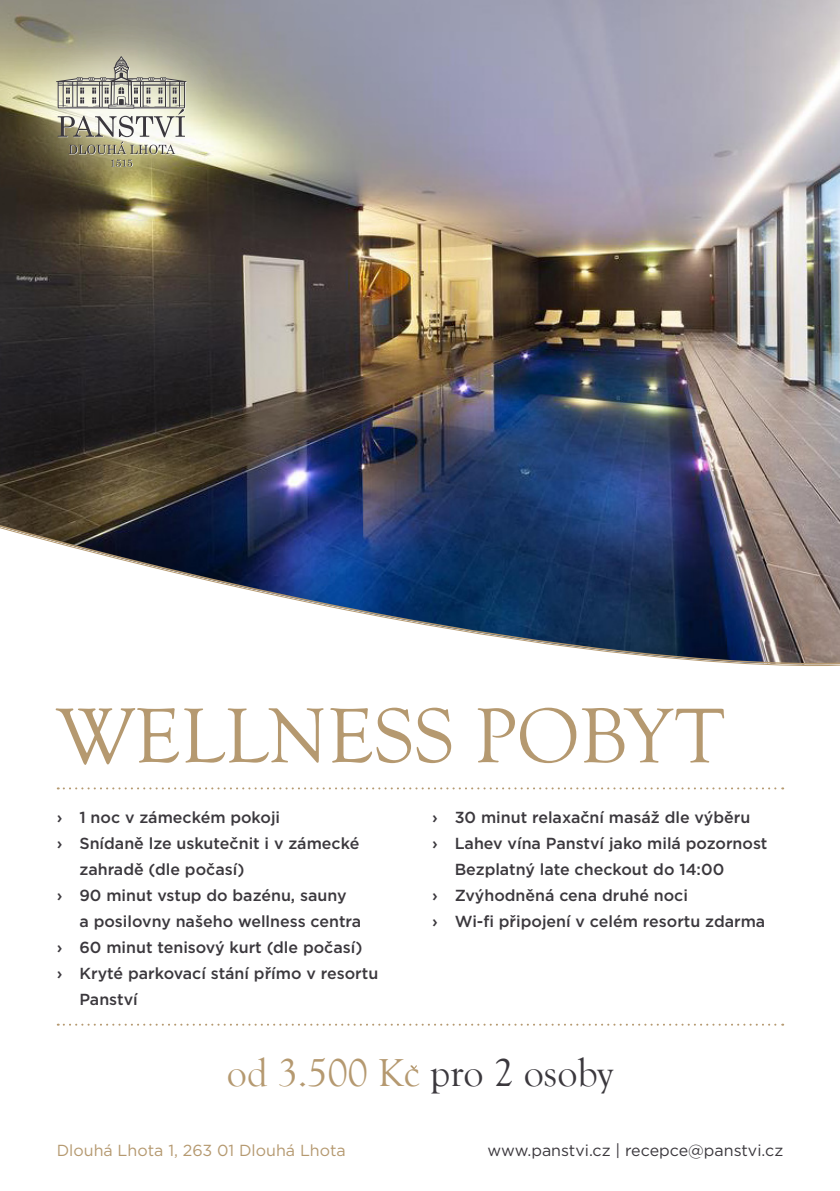
<style>
.page{position:relative;width:840px;height:1191px;background:#fff}
.page>*{position:absolute;margin:0;border:0;box-sizing:border-box;transform-origin:0 0}
.t1{font:80px "Goudy Old Style T";color:#b59970}
.t2{font:40px "Goudy Old Style T";color:#b59970}
.t3{font:500 16px/26px "Gotham";color:#3b383d}
.t4{font:16px "Gotham";color:#3b383d}
.t5{font:16px "Gotham";color:#b59970}
.s1{color:#3b383d}
</style>
<div class="page">
<img style="left:0;top:0;width:839px;height:666px">
<svg style="left:10px;top:13px;width:222px;height:197px"></svg>
<svg style="left:56px;top:56px;width:131px;height:111px"></svg>
<svg style="left:58px;top:787px;width:724px;height:2px"></svg>
<svg style="left:58px;top:1023px;width:724px;height:2px"></svg>
<svg style="left:410px;top:1065px;width:7px;height:4px"></svg>
<p class="t1" style="left:57px;top:692px;width:668px">WELLNESS POBYT</p>
<p class="t3" style="left:57px;top:804px;width:225px">› 1 noc v zámeckém pokoji</p>
<p class="t3" style="left:79px;top:830px;width:281px;text-indent:-23px">› Snídaně lze uskutečnit i v zámecké zahradě (dle počasí)</p>
<p class="t3" style="left:79px;top:882px;width:283px;text-indent:-23px">› 90 minut vstup do bazénu, sauny<br>a posilovny našeho wellness centra</p>
<p class="t3" style="left:57px;top:934px;width:307px">› 60 minut tenisový kurt (dle počasí)</p>
<p class="t3" style="left:79px;top:960px;width:300px;text-indent:-23px">› Kryté parkovací stání přímo v resortu<br>Panství</p>
<p class="t3" style="left:432px;top:804px;width:319px">› 30 minut relaxační masáž dle výběru</p>
<p class="t3" style="left:454px;top:830px;width:314px;text-indent:-23px">› Lahev vína Panství jako milá pozornost<br>Bezplatný late checkout do 14:00</p>
<p class="t3" style="left:432px;top:882px;width:257px">› Zvýhodněná cena druhé noci</p>
<p class="t3" style="left:432px;top:908px;width:334px">› Wi-fi připojení v celém resortu zdarma</p>
<p class="t2" style="left:227px;top:1051px;width:387px">od 3.500 Kc <span class="s1">pro 2 osoby</span></p>
<p class="t5" style="left:57px;top:1139px;width:290px">Dlouhá Lhota 1, 263 01 Dlouhá Lhota</p>
<p class="t4" style="left:487px;top:1139px;width:297px">www.panstvi.cz | recepce@panstvi.cz</p>
</div>
